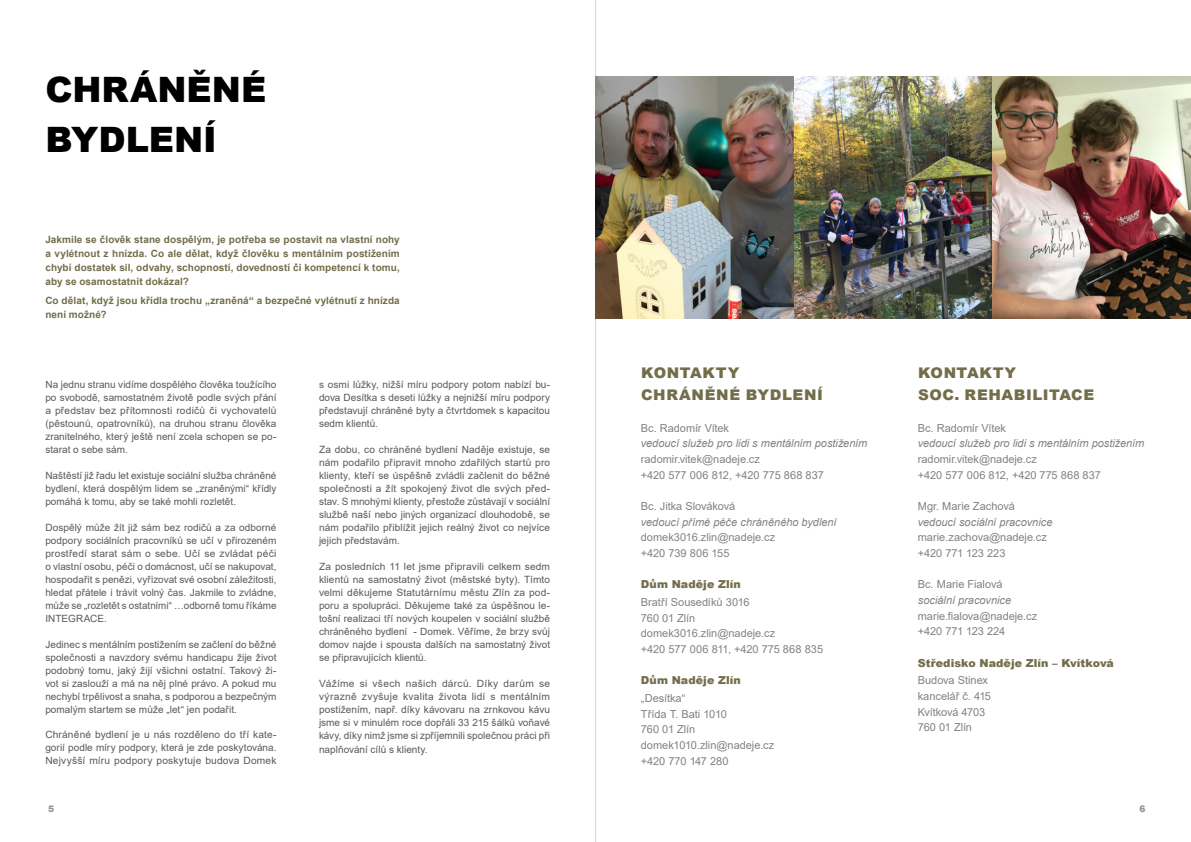
<style>
.page{position:relative;width:1191px;height:842px;background:#fff}
.page>*{position:absolute;margin:0;border:0;box-sizing:border-box;transform-origin:0 0}
.t1{font:900 35px/50.5px "Arial";color:#000}
.t2{font:900 14.7px/21.8px "Arial";letter-spacing:.035em;color:#726d4a}
.t3{font:11px/15.7px "Arial";letter-spacing:-.005em;color:#808284}
.t4{font:italic 11px "Arial";color:#808284}
.t5{font:900 11px "Arial";letter-spacing:.01em;color:#726d4a}
.t6{font:10px/13px "Arial";letter-spacing:.005em;color:#58595b;text-align:justify}
.t7{font:700 10px/14px "Arial";letter-spacing:.01em;color:#726d4a;text-align:justify}
.t8{font:10px "Arial";letter-spacing:.005em;color:#585a5b}
.t9{font:900 9px "Arial";color:#98918f}
</style>
<div class="page">
<hr style="left:595px;top:0;width:1px;height:842px;background:#d1d3d4">
<img style="left:595px;top:77px;width:595px;height:241px">
<h1 class="t1" style="left:45px;top:63px;width:222px">CHRÁNĚNÉ<br>BYDLENÍ</h1>
<p class="t7" style="left:45px;top:232px;width:356px">Jakmile se člověk stane dospělým, je potřeba se postavit na vlastní nohy a vylétnout z hnízda. Co ale dělat, když člověku s mentálním postižením chybí dostatek sil, odvahy, schopností, dovedností či kompetencí k tomu, aby se osamostatnit dokázal?</p>
<p class="t7" style="left:45px;top:294px;width:356px">Co dělat, když jsou křídla trochu „zraněná“ a bezpečné vylétnutí z hnízda není možné?</p>
<p class="t6" style="left:45px;top:378px;width:233px">Na jednu stranu vidíme dospělého člověka toužícího po svobodě, samostatném životě podle svých přání a představ bez přítomnosti rodičů či vychovatelů (pěstounů, opatrovníků), na druhou stranu člověka zranitelného, který ještě není zcela schopen se po&shy;starat o sebe sám.</p>
<p class="t6" style="left:45px;top:469px;width:233px">Naštěstí již řadu let existuje sociální služba chráněné bydlení, která dospělým lidem se „zraněnými“ křídly pomáhá k tomu, aby se také mohli rozletět.</p>
<p class="t6" style="left:45px;top:521px;width:233px">Dospělý může žít již sám bez rodičů a za odborné podpory sociálních pracovníků se učí v přirozeném prostředí starat sám o sebe. Učí se zvládat péči o vlastní osobu, péči o domácnost, učí se nakupovat, hospodařit s penězi, vyřizovat své osobní záležitosti, hledat přátele i trávit volný čas. Jakmile to zvládne, může se „rozletět s ostatními“ …odborně tomu říkáme</p>
<p class="t8" style="left:45px;top:611px;width:63px">INTEGRACE.</p>
<p class="t6" style="left:45px;top:638px;width:233px">Jedinec s mentálním postižením se začlení do běžné společnosti a navzdory svému handicapu žije život podobný tomu, jaký žijí všichni ostatní. Takový ži&shy;vot si zaslouží a má na něj plné právo. A pokud mu nechybí trpělivost a snaha, s podporou a bezpečným pomalým startem se může „let“ jen podařit.</p>
<p class="t6" style="left:45px;top:728px;width:233px">Chráněné bydlení je u nás rozděleno do tří kate&shy;gorií podle míry podpory, která je zde poskytována.<br>Nejvyšší míru podpory poskytuje budova Domek</p>
<p class="t6" style="left:319px;top:378px;width:233px">s osmi lůžky, nižší míru podpory potom nabízí bu&shy;dova Desítka s deseti lůžky a nejnižší míru podpory představují chráněné byty a čtvrtdomek s kapacitou sedm klientů.</p>
<p class="t6" style="left:319px;top:443px;width:233px">Za dobu, co chráněné bydlení Naděje existuje, se nám podařilo připravit mnoho zdařilých startů pro klienty, kteří se úspěšně zvládli začlenit do běžné společnosti a žít spokojený život dle svých před&shy;stav. S mnohými klienty, přestože zůstávají v sociální službě naší nebo jiných organizací dlouhodobě, se nám podařilo přiblížit jejich reálný život co nejvíce jejich představám.</p>
<p class="t6" style="left:319px;top:560px;width:233px">Za posledních 11 let jsme připravili celkem sedm klientů na samostatný život (městské byty). Tímto velmi děkujeme Statutárnímu městu Zlín za pod&shy;poru a spolupráci. Děkujeme také za úspěšnou le&shy;tošní realizaci tří nových koupelen v sociální službě chráněného bydlení - Domek. Věříme, že brzy svůj domov najde i spousta dalších na samostatný život se připravujících klientů.</p>
<p class="t6" style="left:319px;top:677px;width:233px">Vážíme si všech našich dárců. Díky darům se výrazně zvyšuje kvalita života lidí s mentálním postižením, např. díky kávovaru na zrnkovou kávu jsme si v minulém roce dopřáli 33 215 šálků voňavé kávy, díky nimž jsme si zpříjemnili společnou práci při</p>
<p class="t6" style="left:319px;top:743px;width:110px">naplňování cílů s klienty.</p>
<h2 class="t2" style="left:641px;top:362px;width:183px">KONTAKTY<br>CHRÁNĚNÉ BYDLENÍ</h2>
<h2 class="t2" style="left:918px;top:362px;width:178px">KONTAKTY<br>SOC. REHABILITACE</h2>
<p class="t3" style="left:641px;top:420px;width:90px">Bc. Radomír Vítek</p>
<p class="t4" style="left:641px;top:436px;width:228px">vedoucí služeb pro lidi s mentálním postižením</p>
<p class="t3" style="left:641px;top:451px;width:184px">radomir.vitek@nadeje.cz<br>+420 577 006 812, +420 775 868 837</p>
<p class="t3" style="left:641px;top:498px;width:96px">Bc. Jitka Slováková</p>
<p class="t4" style="left:641px;top:515px;width:197px">vedoucí přímé péče chráněného bydlení</p>
<p class="t3" style="left:641px;top:530px;width:136px">domek3016.zlin@nadeje.cz +420 739 806 155</p>
<p class="t5" style="left:641px;top:576px;width:102px">Dům Naděje Zlín</p>
<p class="t3" style="left:641px;top:594px;width:184px">Bratří Sousedíků 3016<br>760 01 Zlín domek3016.zlin@nadeje.cz<br>+420 577 006 811, +420 775 868 835</p>
<p class="t5" style="left:641px;top:672px;width:102px">Dům Naděje Zlín</p>
<p class="t3" style="left:641px;top:690px;width:135px">„Desítka“<br>Třída T. Bati 1010<br>760 01 Zlín domek1010.zlin@nadeje.cz +420 770 147 280</p>
<p class="t3" style="left:917px;top:420px;width:90px">Bc. Radomír Vítek</p>
<p class="t4" style="left:917px;top:436px;width:228px">vedoucí služeb pro lidi s mentálním postižením</p>
<p class="t3" style="left:917px;top:451px;width:184px">radomir.vitek@nadeje.cz<br>+420 577 006 812, +420 775 868 837</p>
<p class="t3" style="left:917px;top:498px;width:99px">Mgr. Marie Zachová</p>
<p class="t4" style="left:917px;top:515px;width:136px">vedoucí sociální pracovnice</p>
<p class="t3" style="left:917px;top:530px;width:131px">marie.zachova@nadeje.cz +420 771 123 223</p>
<p class="t3" style="left:917px;top:577px;width:86px">Bc. Marie Fialová</p>
<p class="t4" style="left:917px;top:593px;width:95px">sociální pracovnice</p>
<p class="t3" style="left:917px;top:608px;width:121px">marie.fialova@nadeje.cz +420 771 123 224</p>
<p class="t5" style="left:917px;top:655px;width:198px">Středisko Naděje Zlín – Kvítková</p>
<p class="t3" style="left:917px;top:673px;width:75px">Budova Stinex kancelář č. 415<br>Kvítková 4703<br>760 01 Zlín</p>
<p class="t9" style="left:48px;top:804px;width:8px">5</p>
<p class="t9" style="left:1139px;top:804px;width:8px">6</p>
</div>
